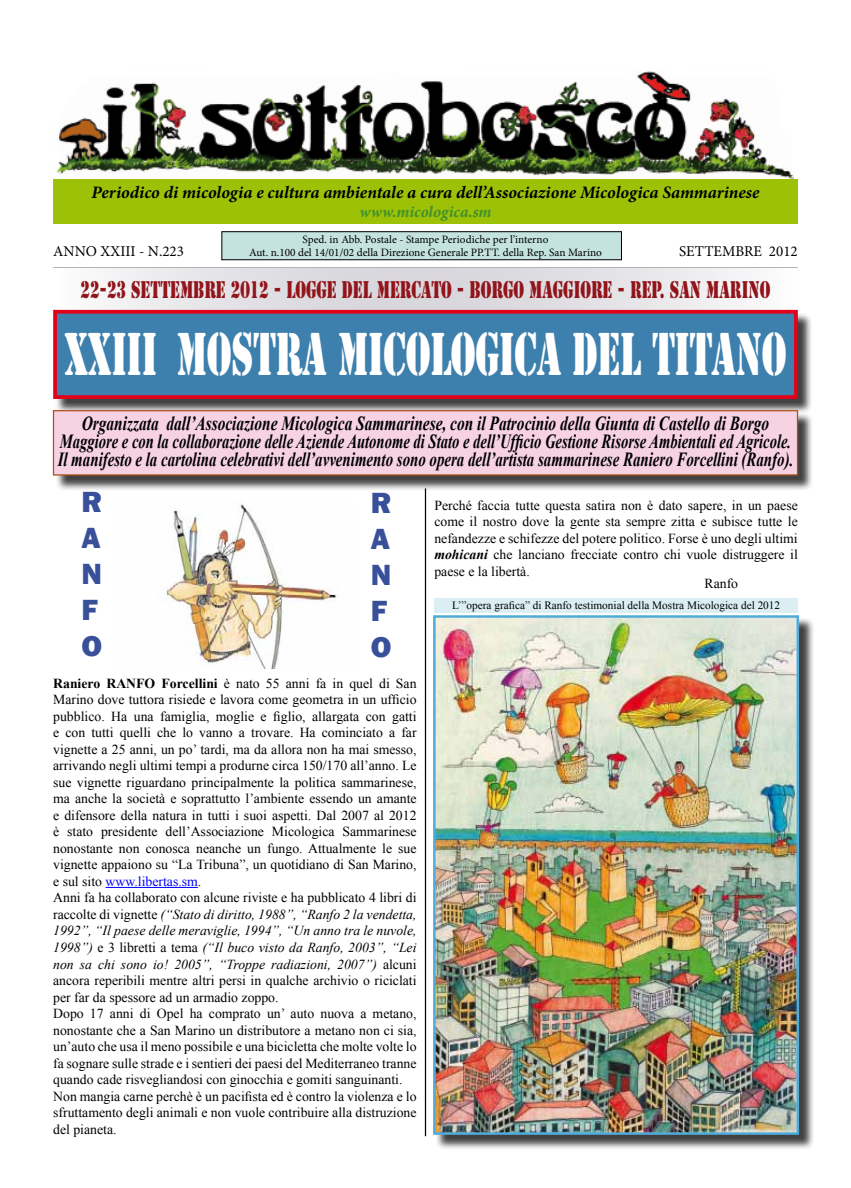
<style>
.page{position:relative;width:851px;height:1188px;background:#fff}
.page>*{position:absolute;margin:0;border:0;box-sizing:border-box;transform-origin:0 0}
.t1{font:56.25px "Stencil Std";letter-spacing:-.01em;color:#fff;scale:.62 1}
.t2{font:800 30px/36px "Franklin Gothic";color:#384f9a}
.t3{font:22.5px "Stencil Std";color:#91141a;scale:.67 1}
.t4{font:italic 700 20px/18.5px "Times New Roman";color:#000;text-align:center;scale:.77 1}
.t5{font:italic 700 17.5px "Minion Pro";letter-spacing:-.005em;color:#000}
.t6{font:italic 700 16.25px "Minion Pro";color:#40902c}
.t7{font:15px "Minion Pro";color:#000}
.t8{font:13.75px/16.5px "Times New Roman";color:#000}
.t9{font:11.25px/12.5px "Minion Pro";color:#000;text-align:center}
.t10{font:11.25px "Times New Roman";color:#000}
.s1{font-weight:700}
.s2{color:#00f}
.s3{font-style:italic}
.s4{font-weight:700;font-style:italic}
</style>
<div class="page">
<div style="left:222px;top:232px;width:399px;height:28px;background:#c4e3de"></div>
<div style="left:222px;top:231px;width:399px;height:29px;border:1px solid #000"></div>
<img style="left:56px;top:71px;width:738px;height:108px">
<div style="left:53px;top:179px;width:744px;height:44px;background:#9dc107"></div>
<hr style="left:53px;top:267px;width:744px;height:2px;background:#000">
<hr style="left:425px;top:488px;width:1px;height:647px;background:#000">
<svg style="left:53px;top:268px;width:744px;height:42px"></svg>
<div style="left:55px;top:312px;width:758px;height:102px;background:#000;opacity:.75"></div>
<div style="left:55px;top:312px;width:740px;height:85px;background:#3d7fad"></div>
<div style="left:53px;top:310px;width:744px;height:89px;border:4px solid #e2011a"></div>
<div style="left:55px;top:412px;width:758px;height:79px;background:#000;opacity:.75"></div>
<div style="left:53px;top:410px;width:744px;height:65px;background:#f7d2e3"></div>
<div style="left:53px;top:410px;width:745px;height:65px;border:1px solid #ae4f1a"></div>
<div style="left:435px;top:617px;width:379px;height:532px;background:#000;opacity:.75"></div>
<img style="left:436px;top:618px;width:359px;height:513px">
<div style="left:433px;top:615px;width:365px;height:519px;border:2px solid #50abdb"></div>
<hr style="left:105px;top:886px;width:93px;height:1px;background:#00f">
<img style="left:165px;top:504px;width:174px;height:164px">
<div style="left:434px;top:598px;width:363px;height:14px;background:#daeef4"></div>
<p class="t5" style="left:92px;top:180px;width:669px">Periodico di micologia e cultura ambientale a cura dell’Associazione Micologica Sammarinese</p>
<p class="t6" style="left:359px;top:200px;width:133px">www.micologica.sm</p>
<p class="t7" style="left:53px;top:241px;width:132px">ANNO XXIII - N.223</p>
<p class="t7" style="left:679px;top:241px;width:120px">SETTEMBRE 2012</p>
<h3 class="t3" style="left:81px;top:275px;width:1030px">22-23 SETTEMBRE 2012 - LOGGE DEL MERCATO - BORGO MAGGIORE - REP. SAN MARINO</h3>
<h1 class="t1" style="left:64px;top:318px;width:1165px">XXIII MOSTRA MICOLOGICA DEL TITANO</h1>
<p class="t4" style="left:58px;top:413px;width:956px">Organizzata dall’Associazione Micologica Sammarinese, con il Patrocinio della Giunta di Castello di Borgo<br>Maggiore e con la collaborazione delle Aziende Autonome di Stato e dell’Ufficio Gestione Risorse Ambientali ed Agricole.<br>Il manifesto e la cartolina celebrativi dell’avvenimento sono opera dell’artista sammarinese Raniero Forcellini (Ranfo).</p>
<p class="t9" style="left:249px;top:233px;width:354px">Sped. in Abb. Postale - Stampe Periodiche per l’interno<br>Aut. n.100 del 14/01/02 della Direzione Generale PP.TT. della Rep. San Marino</p>
<h2 class="t2" style="left:81px;top:484px;width:22px">R<br>A<br>N<br>F<br>O</h2>
<h2 class="t2" style="left:371px;top:485px;width:22px">R<br>A<br>N<br>F<br>O</h2>
<p class="t8" style="left:53px;top:674px;width:365px"><span class="s1">Raniero RANFO Forcellini</span> è nato 55 anni fa in quel di San Marino dove tuttora risiede e lavora come geometra in un ufficio pubblico. Ha una famiglia, moglie e figlio, allargata con gatti e con tutti quelli che lo vanno a trovare. Ha cominciato a far vignette a 25 anni, un po’ tardi, ma da allora non ha mai smesso, arrivando negli ultimi tempi a produrne circa 150/170 all’anno. Le sue vignette riguardano principalmente la politica sammarinese, ma anche la società e soprattutto l’ambiente essendo un amante e difensore della natura in tutti i suoi aspetti. Dal 2007 al 2012 è stato presidente dell’Associazione Micologica Sammarinese nonostante non conosca neanche un fungo. Attualmente le sue vignette appaiono su “La Tribuna”, un quotidiano di San Marino, e sul sito <span class="s2">www.libertas.sm</span>.<br>Anni fa ha collaborato con alcune riviste e ha pubblicato 4 libri di raccolte di vignette <span class="s3">(“Stato di diritto, 1988”, “Ranfo 2 la vendetta, 1992”, “Il paese delle meraviglie, 1994”, “Un anno tra le nuvole, 1998”)</span> e 3 libretti a tema <span class="s3">(“Il buco visto da Ranfo, 2003”, “Lei non sa chi sono io! 2005”, “Troppe radiazioni, 2007”)</span> alcuni ancora reperibili mentre altri persi in qualche archivio o riciclati per far da spessore ad un armadio zoppo.<br>Dopo 17 anni di Opel ha comprato un’ auto nuova a metano, nonostante che a San Marino un distributore a metano non ci sia, un’auto che usa il meno possibile e una bicicletta che molte volte lo fa sognare sulle strade e i sentieri dei paesi del Mediterraneo tranne quando cade risvegliandosi con ginocchia e gomiti sanguinanti.<br>Non mangia carne perchè è un pacifista ed è contro la violenza e lo sfruttamento degli animali e non vuole contribuire alla distruzione del pianeta.</p>
<p class="t8" style="left:434px;top:496px;width:365px;text-align:justify">Perché faccia tutte questa satira non è dato sapere, in un paese come il nostro dove la gente sta sempre zitta e subisce tutte le nefandezze e schifezze del potere politico. Forse è uno degli ultimi <span class="s4">mohicani</span> che lanciano frecciate contro chi vuole distruggere il paese e la libertà.</p>
<p class="t8" style="left:704px;top:575px;width:35px">Ranfo</p>
<p class="t10" style="left:452px;top:598px;width:329px">L’”opera grafica” di Ranfo testimonial della Mostra Micologica del 2012</p>
</div>
